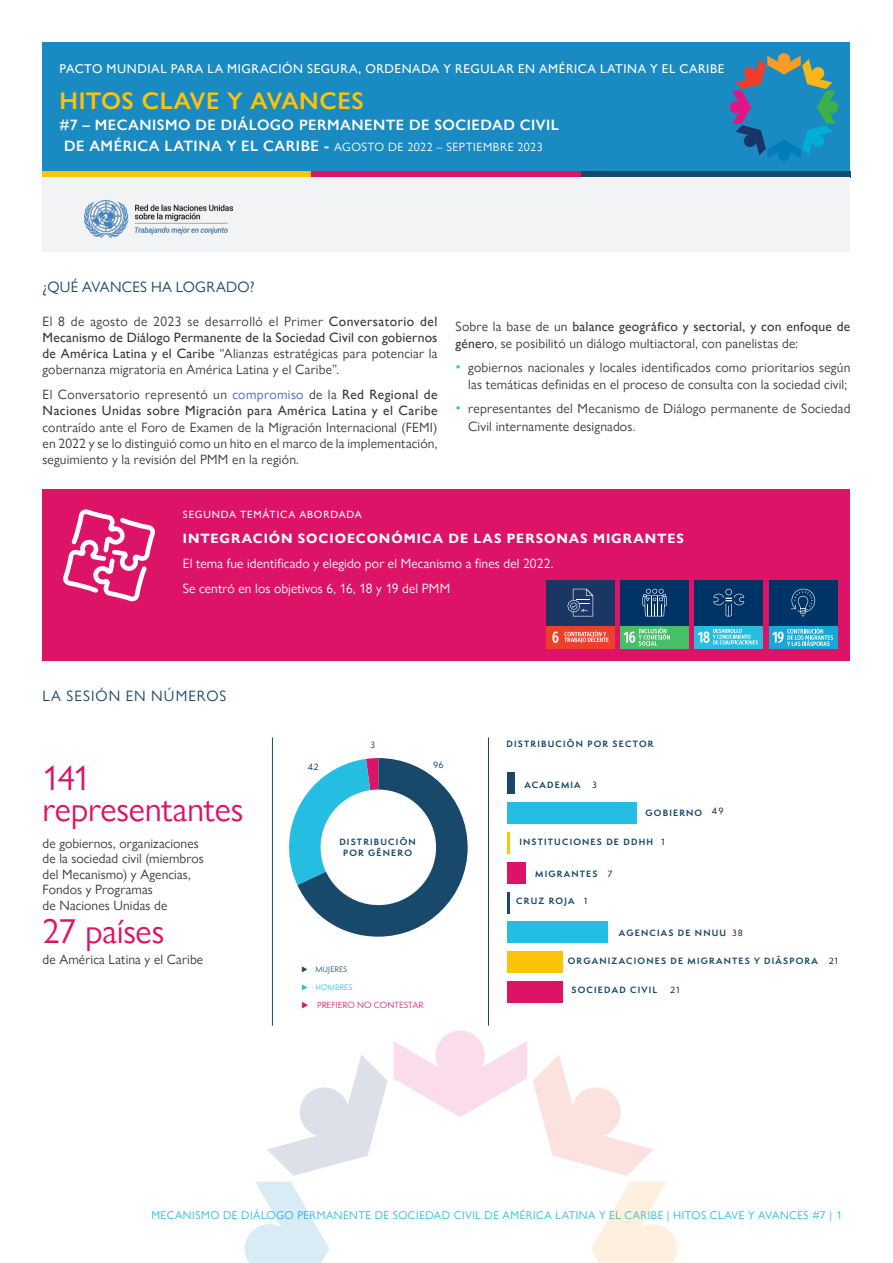
<style>
.page{position:relative;width:893px;height:1263px;background:#fff}
.page>*{position:absolute;margin:0;border:0;box-sizing:border-box;transform-origin:0 0}
.t1{font:34.5px "Gill Sans Nova";letter-spacing:-.01em;color:#dd1367}
.t2{font:600 24px "Gill Sans Nova";letter-spacing:.025em;color:#fcc30b}
.t3{font:600 15px "Gill Sans Nova";letter-spacing:.035em;color:#fff}
.t4{font:15px "Gill Sans Nova";letter-spacing:.035em;color:#18496a}
.t5{font:15px "Gill Sans Nova";letter-spacing:.07em;color:#18496a}
.t6{font:13.5px/16.2px "Gill Sans Nova";letter-spacing:.015em;color:#3a3938}
.t7{font:13.5px "Gill Sans Nova";letter-spacing:.005em;color:#fff}
.t8{font:700 13.5px "Gill Sans Nova";letter-spacing:.07em;color:#fff}
.t9{font:500 12.75px "Gill Sans Nova";letter-spacing:.04em;color:#fff}
.t10{font:12px "Gill Sans Nova";letter-spacing:.035em;color:#fff}
.t11{font:11.25px "Gill Sans Nova";letter-spacing:.045em;color:#26bde2}
.t12{font:500 10.5px "Gill Sans Nova";letter-spacing:.075em;color:#fff}
.t13{font:700 8.4px "Semplicita Pro";letter-spacing:.14em;color:#18496a}
.t14{font:500 8.4px "Semplicita Pro";letter-spacing:.14em;color:#231f20}
.t15{font:500 8.4px "Semplicita Pro";color:#18496a}
.t16{font:8.25px "Semplicita Pro";letter-spacing:.01em;color:#dd1367}
.t17{font:7.35px "Semplicita Pro";letter-spacing:.01em;color:#18496a}
.t18{font:7.35px "Semplicita Pro";letter-spacing:.01em;color:#26bde2}
.s1{font-weight:600;font-size:15px}
.s2{font-weight:500}
.s3{color:#4066b8}
.s4{font-size:15px;color:#26bde2}
</style>
<div class="page">
<div style="left:43px;top:43px;width:807px;height:128px;background:#1a8ac2"></div>
<div style="left:43px;top:489px;width:807px;height:172px;background:#dd1367"></div>
<div style="left:620px;top:580px;width:69px;height:45px;background:#036"></div>
<div style="left:620px;top:625px;width:69px;height:23px;background:#46bf68"></div>
<svg style="left:624px;top:627px;width:46px;height:19px"></svg>
<svg style="left:642px;top:589px;width:25px;height:27px"></svg>
<div style="left:546px;top:580px;width:69px;height:45px;background:#1c3664"></div>
<div style="left:546px;top:625px;width:69px;height:23px;background:#ee3f2b"></div>
<svg style="left:552px;top:631px;width:6px;height:12px"></svg>
<svg style="left:564px;top:630px;width:45px;height:13px"></svg>
<svg style="left:567px;top:589px;width:26px;height:27px"></svg>
<div style="left:769px;top:580px;width:68px;height:45px;background:#036"></div>
<div style="left:769px;top:625px;width:68px;height:23px;background:#19a8d5"></div>
<svg style="left:772px;top:628px;width:61px;height:18px"></svg>
<svg style="left:791px;top:589px;width:24px;height:27px"></svg>
<div style="left:694px;top:580px;width:69px;height:45px;background:#036"></div>
<div style="left:694px;top:625px;width:69px;height:23px;background:#26bde2"></div>
<svg style="left:698px;top:629px;width:60px;height:15px"></svg>
<svg style="left:713px;top:589px;width:31px;height:27px"></svg>
<hr style="left:272px;top:737px;width:1px;height:288px;background:#18496a">
<svg style="left:591px;top:1182px;width:86px;height:81px"></svg>
<svg style="left:533px;top:1055px;width:120px;height:121px"></svg>
<svg style="left:267px;top:1030px;width:260px;height:146px"></svg>
<svg style="left:245px;top:1182px;width:84px;height:81px"></svg>
<svg style="left:63px;top:509px;width:92px;height:93px"></svg>
<svg style="left:289px;top:758px;width:179px;height:179px"></svg>
<div style="left:321px;top:790px;width:115px;height:115px;background:#fff;border-radius:50%"></div>
<hr style="left:488px;top:737px;width:1px;height:288px;background:#1e3567">
<div style="left:507px;top:773px;width:8px;height:21px;background:#18496a"></div>
<div style="left:507px;top:802px;width:130px;height:22px;background:#26bde2"></div>
<hr style="left:507px;top:832px;width:2px;height:22px;background:#fcc30b">
<div style="left:507px;top:862px;width:18px;height:21px;background:#dd1367"></div>
<hr style="left:507px;top:892px;width:2px;height:21px;background:#18496a">
<div style="left:507px;top:922px;width:101px;height:21px;background:#26bde2"></div>
<div style="left:507px;top:951px;width:55px;height:22px;background:#fcc30b"></div>
<div style="left:507px;top:981px;width:55px;height:21px;background:#dd1367"></div>
<div style="left:43px;top:171px;width:269px;height:7px;background:#fcc30b"></div>
<div style="left:312px;top:171px;width:269px;height:7px;background:#dd1367"></div>
<div style="left:581px;top:171px;width:269px;height:7px;background:#18496a"></div>
<svg style="left:730px;top:53px;width:108px;height:108px"></svg>
<div style="left:43px;top:178px;width:807px;height:74px;background:#f2f3f4"></div>
<img style="left:84px;top:200px;width:148px;height:37px">
<p class="t9" style="left:60px;top:61px;width:666px">PACTO MUNDIAL PARA LA MIGRACIÓN SEGURA, ORDENADA Y REGULAR EN AMÉRICA LATINA Y EL CARIBE</p>
<p class="t2" style="left:60px;top:86px;width:306px">HITOS CLAVE Y AVANCES</p>
<p class="t3" style="left:60px;top:116px;width:501px">#7 – MECANISMO DE DIÁLOGO PERMANENTE DE SOCIEDAD CIVIL</p>
<p class="t10" style="left:64px;top:140px;width:480px"><span class="s1">DE AMÉRICA LATINA Y EL CARIBE -</span> AGOSTO DE 2022 – SEPTIEMBRE 2023</p>
<p class="t4" style="left:43px;top:277px;width:213px">¿QUÉ AVANCES HA LOGRADO?</p>
<p class="t6" style="left:43px;top:313px;width:396px;text-align:justify">El 8 de agosto de 2023 se desarrolló el Primer <span class="s2">Conversatorio del Mecanismo de Diálogo Permanente de la Sociedad Civil con gobiernos de América Latina y el Caribe</span> “Alianzas estratégicas para potenciar la gobernanza migratoria en América Latina y el Caribe”.</p>
<p class="t6" style="left:43px;top:386px;width:396px;text-align:justify">El Conversatorio representó un <span class="s3">compromiso</span> de la <span class="s2">Red Regional de Naciones Unidas sobre Migración para América Latina y el Caribe </span>contraído ante el Foro de Examen de la Migración Internacional (FEMI) en 2022 y se lo distinguió como un hito en el marco de la implementación, seguimiento y la revisión del PMM en la región.</p>
<p class="t6" style="left:455px;top:319px;width:396px">Sobre la base de un <span class="s2">balance geográfico y sectorial, y con enfoque de género</span>, se posibilitó un diálogo multiactoral, con panelistas de:</p>
<p class="t6" style="left:455px;top:359px;width:396px;text-align:right"><span class="s4">•</span> gobiernos nacionales y locales identificados como prioritarios según las temáticas definidas en el proceso de consulta con la sociedad civil;</p>
<p class="t6" style="left:468px;top:399px;width:384px;line-height:18px;text-indent:-13px"><span class="s4">•</span> representantes del Mecanismo de Diálogo permanente de Sociedad<br>Civil internamente designados.</p>
<p class="t12" style="left:183px;top:508px;width:181px">SEGUNDA TEMÁTICA ABORDADA</p>
<p class="t8" style="left:183px;top:530px;width:503px">INTEGRACIÓN SOCIOECONÓMICA DE LAS PERSONAS MIGRANTES</p>
<p class="t7" style="left:183px;top:555px;width:372px">El tema fue identificado y elegido por el Mecanismo a fines del 2022.</p>
<p class="t7" style="left:183px;top:581px;width:269px">Se centró en los objetivos 6, 16, 18 y 19 del PMM</p>
<p class="t5" style="left:43px;top:687px;width:185px">LA SESIÓN EN NÚMEROS</p>
<p class="t1" style="left:43px;top:757px;width:49px">141</p>
<p class="t1" style="left:43px;top:788px;width:203px">representantes</p>
<p class="t6" style="left:43px;top:836px;width:163px;line-height:15.3px">de gobiernos, organizaciones de la sociedad civil (miembros del Mecanismo) y Agencias,</p>
<p class="t6" style="left:43px;top:882px;width:126px;line-height:15.5px">Fondos y Programas de Naciones Unidas de</p>
<p class="t1" style="left:43px;top:910px;width:123px">27 países</p>
<p class="t6" style="left:43px;top:951px;width:162px">de América Latina y el Caribe</p>
<p class="t15" style="left:308px;top:761px;width:12px">42</p>
<p class="t15" style="left:371px;top:738px;width:6px">3</p>
<p class="t15" style="left:433px;top:759px;width:12px">96</p>
<p class="t13" style="left:339px;top:836px;width:78px">DISTRIBUCIÓN</p>
<p class="t13" style="left:343px;top:846px;width:70px">POR GÉNERO</p>
<p class="t17" style="left:301px;top:964px;width:47px">◆ MUJERES</p>
<p class="t18" style="left:301px;top:982px;width:52px">◆ HOMBRES</p>
<p class="t16" style="left:301px;top:999px;width:124px">◆ PREFIERO NO CONTESTAR</p>
<p class="t13" style="left:507px;top:738px;width:148px">DISTRIBUCIÓN POR SECTOR</p>
<p class="t13" style="left:524px;top:778px;width:58px">ACADEMIA</p>
<p class="t14" style="left:592px;top:779px;width:6px">3</p>
<p class="t13" style="left:645px;top:806px;width:58px">GOBIERNO</p>
<p class="t13" style="left:519px;top:835px;width:135px">INSTITUCIONES DE DDHH</p>
<p class="t14" style="left:662px;top:836px;width:5px">1</p>
<p class="t13" style="left:535px;top:867px;width:64px">MIGRANTES</p>
<p class="t13" style="left:516px;top:894px;width:60px">CRUZ ROJA</p>
<p class="t14" style="left:584px;top:895px;width:5px">1</p>
<p class="t14" style="left:608px;top:868px;width:6px">7</p>
<p class="t14" style="left:712px;top:804px;width:13px">49</p>
<p class="t13" style="left:619px;top:926px;width:109px">AGENCIAS DE NNUU</p>
<p class="t14" style="left:732px;top:926px;width:13px">38</p>
<p class="t13" style="left:568px;top:954px;width:251px">ORGANIZACIONES DE MIGRANTES Y DIÁSPORA</p>
<p class="t13" style="left:571px;top:984px;width:87px">SOCIEDAD CIVIL</p>
<p class="t14" style="left:670px;top:984px;width:11px">21</p>
<p class="t14" style="left:829px;top:955px;width:11px">21</p>
<p class="t11" style="left:151px;top:1208px;width:692px">MECANISMO DE DIÁLOGO PERMANENTE DE SOCIEDAD CIVIL DE AMÉRICA LATINA Y EL CARIBE | HITOS CLAVE Y AVANCES #7 | 1</p>
</div>
